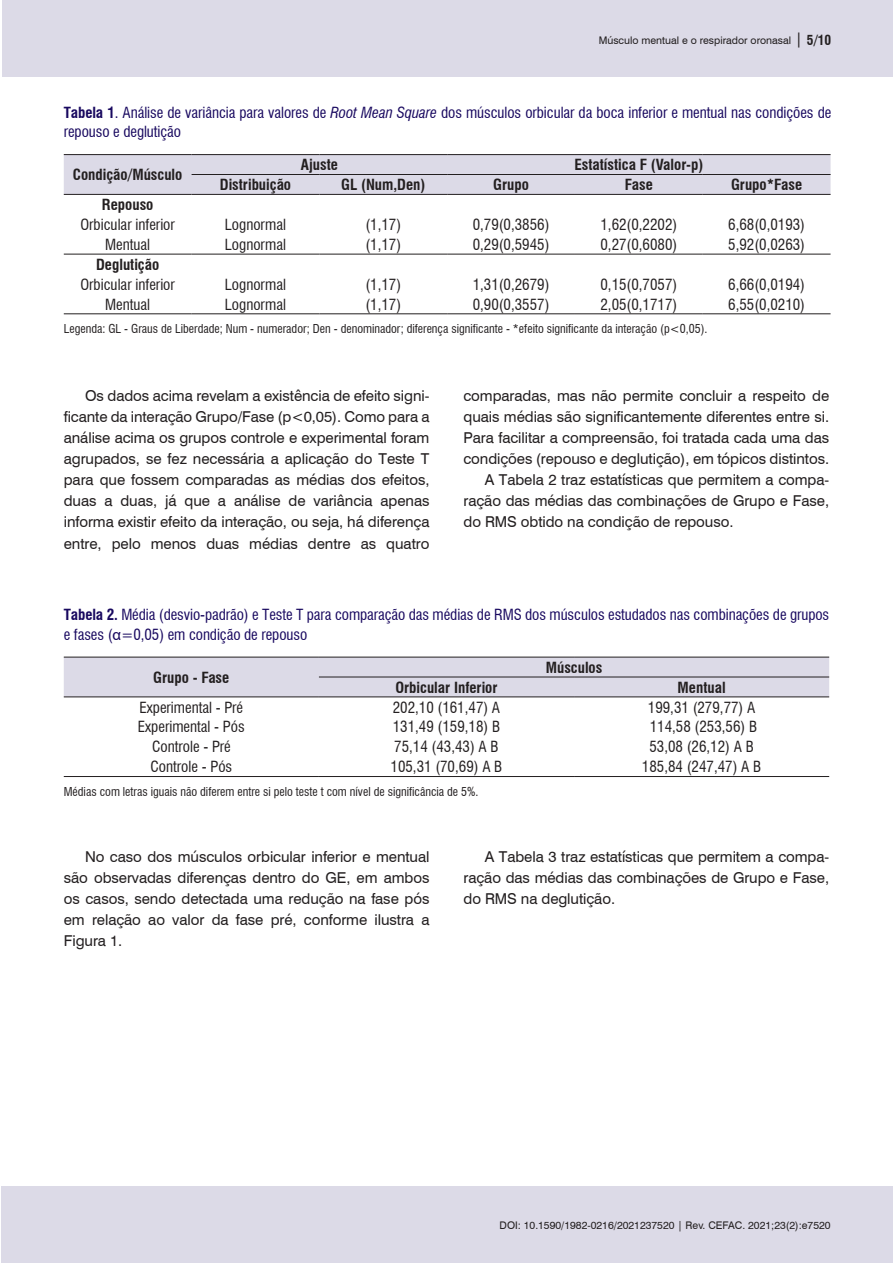
<style>
.page{position:relative;width:893px;height:1263px;background:#fff}
.page>*{position:absolute;margin:0;border:0;box-sizing:border-box;transform-origin:0 0}
.Corpo_do_texto{font:15px/21px "Swiss 721 BT";letter-spacing:-.005em;color:#231f20;text-align:justify}
.Texto_tabelas{font:condensed 15px "Swiss 721 BT";color:#231f20}
.Titulo_tabelas_e_gr{font:condensed 15px/19.5px "Swiss 721 BT";letter-spacing:-.005em;color:#18085f}
.Texto_tabelas-2{font:700 condensed 15px "Swiss 721 BT";color:#231f20}
.Legendas{font:condensed 12px "Swiss 721 BT";color:#231f20}
.t1{font:10.5px "Swiss 721 BT";color:#231f20}
.s1{font-size:15px}
.s2{font-weight:700;font-stretch:condensed;font-size:13.5px}
.s3{font-weight:700}
.s4{font-style:italic}
.s5{font-family:"Arial";font-stretch:normal}
</style>
<div class="page">
<div style="left:1px;top:1186px;width:892px;height:77px;background:#dcdae7"></div>
<div style="left:2px;top:0;width:891px;height:77px;background:#dcdae7"></div>
<div style="left:64px;top:155px;width:767px;height:39px;background:#dcdae7"></div>
<hr style="left:192px;top:174px;width:127px;height:1px;background:#231f20">
<hr style="left:319px;top:174px;width:128px;height:1px;background:#231f20">
<hr style="left:447px;top:174px;width:128px;height:1px;background:#231f20">
<hr style="left:575px;top:174px;width:128px;height:1px;background:#231f20">
<hr style="left:703px;top:174px;width:128px;height:1px;background:#231f20">
<hr style="left:64px;top:194px;width:128px;height:1px;background:#231f20">
<hr style="left:192px;top:194px;width:127px;height:1px;background:#231f20">
<hr style="left:319px;top:194px;width:128px;height:1px;background:#231f20">
<hr style="left:447px;top:194px;width:128px;height:1px;background:#231f20">
<hr style="left:575px;top:194px;width:128px;height:1px;background:#231f20">
<hr style="left:703px;top:194px;width:128px;height:1px;background:#231f20">
<hr style="left:64px;top:154px;width:128px;height:1px;background:#231f20">
<hr style="left:192px;top:154px;width:127px;height:1px;background:#231f20">
<hr style="left:319px;top:154px;width:128px;height:1px;background:#231f20">
<hr style="left:447px;top:154px;width:128px;height:1px;background:#231f20">
<hr style="left:575px;top:154px;width:128px;height:1px;background:#231f20">
<hr style="left:703px;top:154px;width:128px;height:1px;background:#231f20">
<hr style="left:64px;top:313px;width:128px;height:1px;background:#231f20">
<hr style="left:192px;top:313px;width:127px;height:1px;background:#231f20">
<hr style="left:319px;top:313px;width:128px;height:1px;background:#231f20">
<hr style="left:447px;top:313px;width:128px;height:1px;background:#231f20">
<hr style="left:575px;top:313px;width:128px;height:1px;background:#231f20">
<hr style="left:703px;top:313px;width:128px;height:1px;background:#231f20">
<hr style="left:64px;top:254px;width:128px;height:1px;background:#231f20">
<hr style="left:192px;top:254px;width:127px;height:1px;background:#231f20">
<hr style="left:319px;top:254px;width:128px;height:1px;background:#231f20">
<hr style="left:447px;top:254px;width:128px;height:1px;background:#231f20">
<hr style="left:575px;top:254px;width:128px;height:1px;background:#231f20">
<hr style="left:703px;top:254px;width:128px;height:1px;background:#231f20">
<div style="left:64px;top:658px;width:765px;height:38px;background:#dcdae7"></div>
<hr style="left:319px;top:677px;width:255px;height:1px;background:#231f20">
<hr style="left:574px;top:677px;width:255px;height:1px;background:#231f20">
<hr style="left:64px;top:696px;width:255px;height:1px;background:#231f20">
<hr style="left:319px;top:696px;width:255px;height:1px;background:#231f20">
<hr style="left:574px;top:696px;width:255px;height:1px;background:#231f20">
<hr style="left:64px;top:657px;width:255px;height:1px;background:#231f20">
<hr style="left:319px;top:657px;width:255px;height:1px;background:#231f20">
<hr style="left:574px;top:657px;width:255px;height:1px;background:#231f20">
<hr style="left:64px;top:776px;width:255px;height:1px;background:#231f20">
<hr style="left:319px;top:776px;width:255px;height:1px;background:#231f20">
<hr style="left:574px;top:776px;width:255px;height:1px;background:#231f20">
<p class="t1" style="left:599px;top:34px;width:234px">Músculo mentual e o respirador oronasal <span class="s1">|</span> <span class="s2">5/10</span></p>
<p class="Titulo_tabelas_e_gr" style="left:64px;top:102px;width:769px"><span class="s3">Tabela 1</span>. Análise de variância para valores de <span class="s4">Root Mean Square</span> dos músculos orbicular da boca inferior e mentual nas condições de repouso e deglutição</p>
<p class="Texto_tabelas-2" style="left:73px;top:166px;width:111px">Condição/Músculo</p>
<p class="Texto_tabelas-2" style="left:301px;top:156px;width:39px">Ajuste</p>
<p class="Texto_tabelas-2" style="left:574px;top:156px;width:130px">Estatística F (Valor-p)</p>
<p class="Texto_tabelas-2" style="left:220px;top:176px;width:73px">Distribuição</p>
<p class="Texto_tabelas-2" style="left:341px;top:176px;width:86px">GL (Num,Den)</p>
<p class="Texto_tabelas-2" style="left:493px;top:176px;width:37px">Grupo</p>
<p class="Texto_tabelas-2" style="left:625px;top:176px;width:30px">Fase</p>
<p class="Texto_tabelas-2" style="left:731px;top:176px;width:73px">Grupo*Fase</p>
<p class="Texto_tabelas-2" style="left:102px;top:196px;width:53px">Repouso</p>
<p class="Texto_tabelas" style="left:80px;top:215px;width:96px">Orbicular inferior</p>
<p class="Texto_tabelas" style="left:225px;top:215px;width:63px">Lognormal</p>
<p class="Texto_tabelas" style="left:365px;top:215px;width:37px">(1,17)</p>
<p class="Texto_tabelas" style="left:473px;top:215px;width:78px">0,79(0,3856)</p>
<p class="Texto_tabelas" style="left:600px;top:215px;width:78px">1,62(0,2202)</p>
<p class="Texto_tabelas" style="left:728px;top:215px;width:78px">6,68(0,0193)</p>
<p class="Texto_tabelas" style="left:105px;top:235px;width:47px">Mentual</p>
<p class="Texto_tabelas" style="left:225px;top:235px;width:63px">Lognormal</p>
<p class="Texto_tabelas" style="left:365px;top:235px;width:37px">(1,17)</p>
<p class="Texto_tabelas" style="left:473px;top:235px;width:78px">0,29(0,5945)</p>
<p class="Texto_tabelas" style="left:600px;top:235px;width:78px">0,27(0,6080)</p>
<p class="Texto_tabelas" style="left:728px;top:235px;width:78px">5,92(0,0263)</p>
<p class="Texto_tabelas-2" style="left:96px;top:255px;width:65px">Deglutição</p>
<p class="Texto_tabelas" style="left:80px;top:275px;width:96px">Orbicular inferior</p>
<p class="Texto_tabelas" style="left:225px;top:275px;width:63px">Lognormal</p>
<p class="Texto_tabelas" style="left:365px;top:275px;width:37px">(1,17)</p>
<p class="Texto_tabelas" style="left:473px;top:275px;width:78px">1,31(0,2679)</p>
<p class="Texto_tabelas" style="left:600px;top:275px;width:78px">0,15(0,7057)</p>
<p class="Texto_tabelas" style="left:728px;top:275px;width:78px">6,66(0,0194)</p>
<p class="Texto_tabelas" style="left:105px;top:295px;width:47px">Mentual</p>
<p class="Texto_tabelas" style="left:225px;top:295px;width:63px">Lognormal</p>
<p class="Texto_tabelas" style="left:365px;top:295px;width:37px">(1,17)</p>
<p class="Texto_tabelas" style="left:473px;top:295px;width:78px">0,90(0,3557)</p>
<p class="Texto_tabelas" style="left:600px;top:295px;width:78px">2,05(0,1717)</p>
<p class="Texto_tabelas" style="left:728px;top:295px;width:78px">6,55(0,0210)</p>
<p class="Legendas" style="left:64px;top:321px;width:645px">Legenda: GL - Graus de Liberdade; Num - numerador; Den - denominador; diferença significante - *efeito significante da interação (p&lt;0,05).</p>
<p class="Corpo_do_texto" style="left:64px;top:384px;width:367px;text-indent:21px">Os dados acima revelam a existência de efeito signi&shy;ficante da interação Grupo/Fase (p&lt;0,05). Como para a análise acima os grupos controle e experimental foram agrupados, se fez necessária a aplicação do Teste T para que fossem comparadas as médias dos efeitos, duas a duas, já que a análise de variância apenas informa existir efeito da interação, ou seja, há diferença entre, pelo menos duas médias dentre as quatro</p>
<p class="Corpo_do_texto" style="left:463px;top:384px;width:367px">comparadas, mas não permite concluir a respeito de quais médias são significantemente diferentes entre si.<br>Para facilitar a compreensão, foi tratada cada uma das condições (repouso e deglutição), em tópicos distintos.</p>
<p class="Corpo_do_texto" style="left:463px;top:469px;width:367px;text-indent:21px">A Tabela 2 traz estatísticas que permitem a compa&shy;ração das médias das combinações de Grupo e Fase, do RMS obtido na condição de repouso.</p>
<p class="Titulo_tabelas_e_gr" style="left:64px;top:605px;width:767px"><span class="s3">Tabela 2.</span> Média (desvio-padrão) e Teste T para comparação das médias de RMS dos músculos estudados nas combinações de grupos e fases (<span class="s5">α</span>=0,05) em condição de repouso</p>
<p class="Texto_tabelas-2" style="left:153px;top:668px;width:78px">Grupo - Fase</p>
<p class="Texto_tabelas-2" style="left:546px;top:658px;width:58px">Músculos</p>
<p class="Texto_tabelas-2" style="left:395px;top:678px;width:104px">Orbicular Inferior</p>
<p class="Texto_tabelas-2" style="left:678px;top:678px;width:49px">Mentual</p>
<p class="Texto_tabelas" style="left:139px;top:698px;width:105px">Experimental - Pré</p>
<p class="Texto_tabelas" style="left:393px;top:698px;width:109px">202,10 (161,47) A</p>
<p class="Texto_tabelas" style="left:648px;top:698px;width:109px">199,31 (279,77) A</p>
<p class="Texto_tabelas" style="left:138px;top:718px;width:108px">Experimental - Pós</p>
<p class="Texto_tabelas" style="left:393px;top:718px;width:109px">131,49 (159,18) B</p>
<p class="Texto_tabelas" style="left:650px;top:718px;width:109px">114,58 (253,56) B</p>
<p class="Texto_tabelas" style="left:152px;top:738px;width:80px">Controle - Pré</p>
<p class="Texto_tabelas" style="left:394px;top:738px;width:106px">75,14 (43,43) A B</p>
<p class="Texto_tabelas" style="left:649px;top:738px;width:106px">53,08 (26,12) A B</p>
<p class="Texto_tabelas" style="left:150px;top:758px;width:83px">Controle - Pós</p>
<p class="Texto_tabelas" style="left:391px;top:758px;width:113px">105,31 (70,69) A B</p>
<p class="Texto_tabelas" style="left:642px;top:758px;width:121px">185,84 (247,47) A B</p>
<p class="Legendas" style="left:64px;top:784px;width:416px">Médias com letras iguais não diferem entre si pelo teste t com nível de significância de 5%.</p>
<p class="Corpo_do_texto" style="left:64px;top:846px;width:367px;text-indent:21px">No caso dos músculos orbicular inferior e mentual são observadas diferenças dentro do GE, em ambos os casos, sendo detectada uma redução na fase pós em relação ao valor da fase pré, conforme ilustra a Figura 1.</p>
<p class="Corpo_do_texto" style="left:463px;top:846px;width:367px;text-indent:21px">A Tabela 3 traz estatísticas que permitem a compa&shy;ração das médias das combinações de Grupo e Fase, do RMS na deglutição.</p>
<p class="t1" style="left:500px;top:1218px;width:333px">DOI: 10.1590/1982-0216/2021237520 | Rev. CEFAC. 2021;23(2):e7520</p>
</div>
